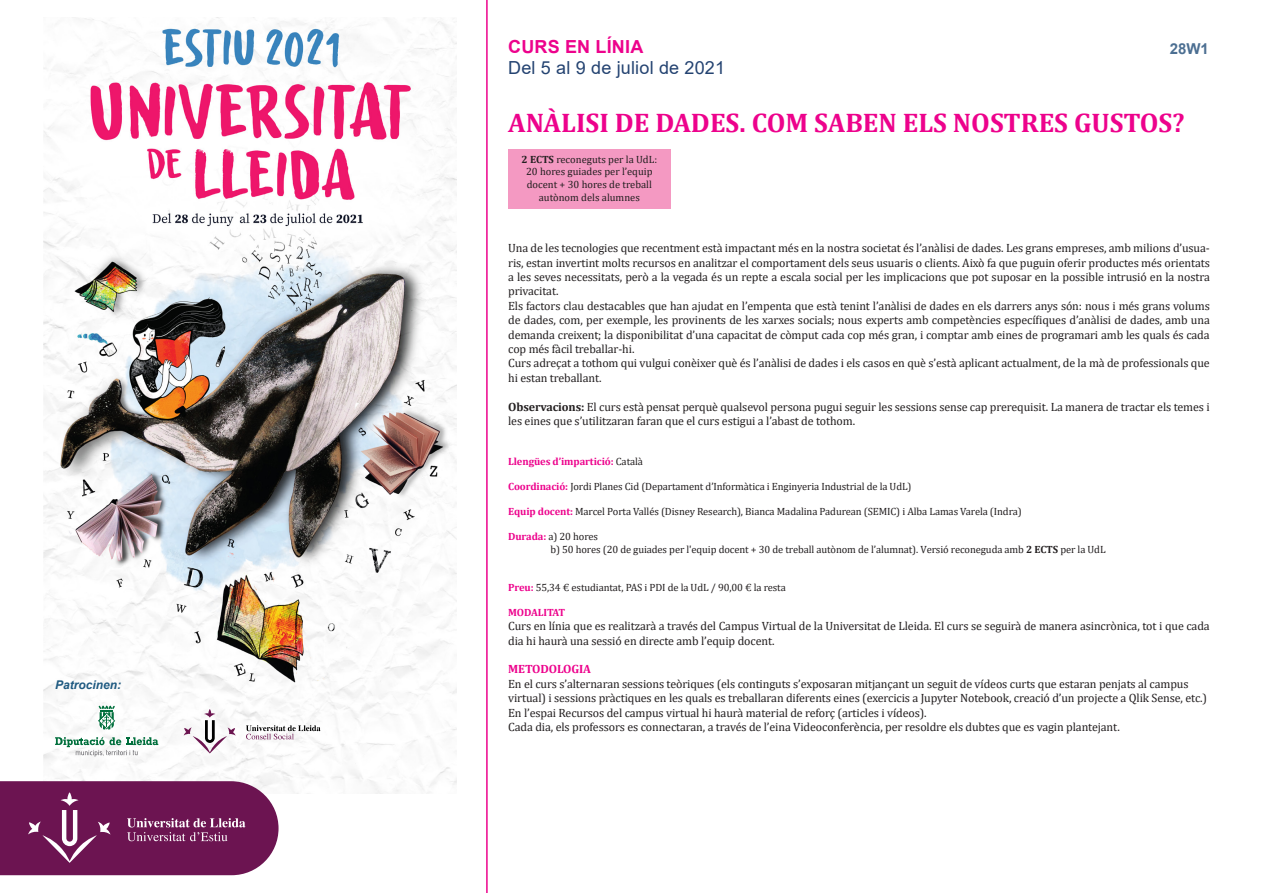
<style>
.page{position:relative;width:1263px;height:893px;background:#fff}
.page>*{position:absolute;margin:0;border:0;box-sizing:border-box;transform-origin:0 0}
.Body_Text{font:700 27px "Cambria";color:#ed028c}
.t1{font:18px "Arial";letter-spacing:.01em;color:#244371}
.t2{font:700 18px "Arial";letter-spacing:.01em;color:#ed028c}
.Body_Text-2{font:700 15px "Arial";color:#4c6f92}
.t3{font:12px/14.4px "Cambria";letter-spacing:-.01em;color:#231f20}
.t4{font:700 12px "Cambria";letter-spacing:-.01em;color:#ed028c}
.t5{font:italic 700 12px "Arial";color:#1f5a81}
.t6{font:10.5px/12.6px "Cambria";letter-spacing:-.01em;color:#231f20;text-align:center}
.t7{font:700 10.5px "Cambria";letter-spacing:-.01em;color:#ed028c}
.s1{font-weight:700}
.s2{font-weight:400;color:#231f20}
.s3{font-weight:700;color:#ed028c}
</style>
<div class="page">
<img style="left:43px;top:17px;width:413px;height:776px">
<hr style="left:486px;top:0;width:2px;height:893px;background:#ed028c">
<svg style="left:0;top:781px;width:279px;height:94px;background:#782860"></svg>
<svg style="left:184px;top:709px;width:52px;height:44px"></svg>
<svg style="left:246px;top:725px;width:74px;height:14px"></svg>
<svg style="left:98px;top:705px;width:17px;height:25px"></svg>
<svg style="left:55px;top:737px;width:103px;height:20px"></svg>
<div style="left:508px;top:149px;width:162px;height:59px;background:#f499c2"></div>
<p class="t5" style="left:55px;top:677px;width:68px">Patrocinen:</p>
<p class="t2" style="left:508px;top:34px;width:137px">CURS EN LÍNIA</p>
<p class="t1" style="left:508px;top:56px;width:218px">Del 5 al 9 de juliol de 2021</p>
<p class="Body_Text" style="left:508px;top:103px;width:678px">ANÀLISI DE DADES. COM SABEN ELS NOSTRES GUSTOS?</p>
<p class="Body_Text-2" style="left:1170px;top:38px;width:41px">28W1</p>
<p class="t6" style="left:521px;top:153px;width:137px"><span class="s1">2 ECTS</span> reconeguts per la UdL:</p>
<p class="t6" style="left:526px;top:165px;width:128px">20 hores guiades per l’equip docent + 30 hores de treball autònom dels alumnes</p>
<p class="t3" style="left:508px;top:241px;width:703px;text-align:justify">Una de les tecnologies que recentment està impactant més en la nostra societat és l’anàlisi de dades. Les grans empreses, amb milions d’usua&shy;ris, estan invertint molts recursos en analitzar el comportament dels seus usuaris o clients. Això fa que puguin oferir productes més orientats a les seves necessitats, però a la vegada és un repte a escala social per les implicacions que pot suposar en la possible intrusió en la nostra privacitat.</p>
<p class="t3" style="left:508px;top:298px;width:703px;text-align:justify">Els factors clau destacables que han ajudat en l’empenta que està tenint l’anàlisi de dades en els darrers anys són: nous i més grans volums de dades, com, per exemple, les provinents de les xarxes socials; nous experts amb competències específiques d’anàlisi de dades, amb una demanda creixent; la disponibilitat d’una capacitat de còmput cada cop més gran, i comptar amb eines de programari amb les quals és cada cop més fàcil treballar-hi.</p>
<p class="t3" style="left:508px;top:356px;width:703px">Curs adreçat a tothom qui vulgui conèixer què és l’anàlisi de dades i els casos en què s’està aplicant actualment, de la mà de professionals que hi estan treballant.</p>
<p class="t3" style="left:508px;top:399px;width:703px"><span class="s1">Observacions:</span> El curs està pensat perquè qualsevol persona pugui seguir les sessions sense cap prerequisit. La manera de tractar els temes i les eines que s’utilitzaran faran que el curs estigui a l’abast de tothom.</p>
<p class="t7" style="left:508px;top:454px;width:136px">Llengües d’impartició: <span class="s2">Català</span></p>
<p class="t6" style="left:508px;top:480px;width:405px"><span class="s3">Coordinació:</span> Jordi Planes Cid (Departament d’Informàtica i Enginyeria Industrial de la UdL)</p>
<p class="t6" style="left:508px;top:505px;width:515px"><span class="s3">Equip docent:</span> Marcel Porta Vallés (Disney Research), Bianca Madalina Padurean (SEMIC) i Alba Lamas Varela (Indra)</p>
<p class="t6" style="left:508px;top:530px;width:91px"><span class="s3">Durada:</span> a) 20 hores</p>
<p class="t6" style="left:550px;top:543px;width:557px">b) 50 hores (20 de guiades per l'equip docent + 30 de treball autònom de l’alumnat). Versió reconeguda amb <span class="s1">2 ECTS</span> per la UdL</p>
<p class="t6" style="left:508px;top:581px;width:279px"><span class="s3">Preu:</span> 55,34 € estudiantat, PAS i PDI de la UdL / 90,00 € la resta</p>
<p class="t7" style="left:508px;top:605px;width:58px">MODALITAT</p>
<p class="t3" style="left:508px;top:619px;width:703px">Curs en línia que es realitzarà a través del Campus Virtual de la Universitat de Lleida. El curs se seguirà de manera asincrònica, tot i que cada dia hi haurà una sessió en directe amb l’equip docent.</p>
<p class="t4" style="left:508px;top:661px;width:84px">METODOLOGIA</p>
<p class="t3" style="left:508px;top:676px;width:700px">En el curs s’alternaran sessions teòriques (els continguts s’exposaran mitjançant un seguit de vídeos curts que estaran penjats al campus virtual) i sessions pràctiques en les quals es treballaran diferents eines (exercicis a Jupyter Notebook, creació d’un projecte a Qlik Sense, etc.)</p>
<p class="t3" style="left:508px;top:705px;width:420px">En l’espai Recursos del campus virtual hi haurà material de reforç (articles i vídeos).</p>
<p class="t3" style="left:508px;top:720px;width:613px">Cada dia, els professors es connectaran, a través de l’eina Videoconferència, per resoldre els dubtes que es vagin plantejant.</p>
</div>
